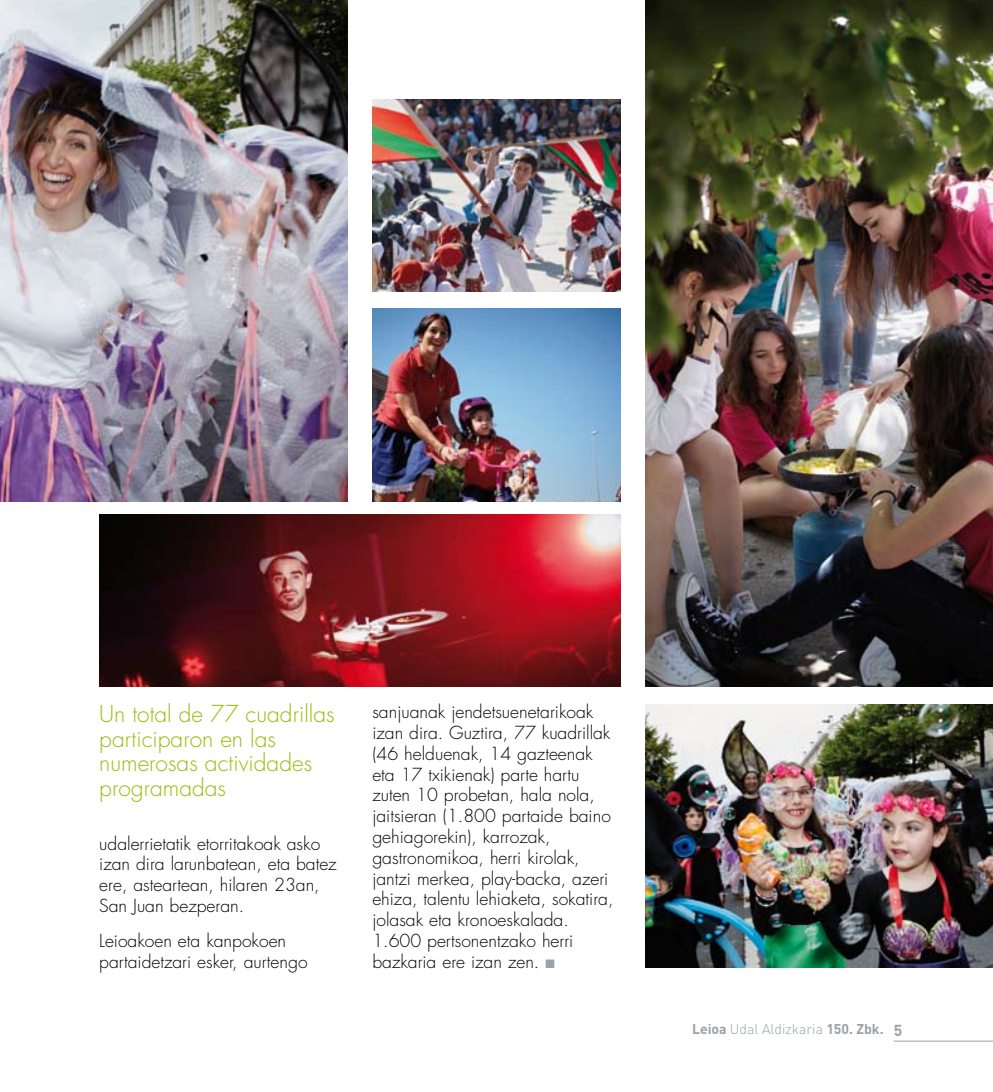
<style>
.page{position:relative;width:993px;height:1092px;background:#fff}
.page>*{position:absolute;margin:0;border:0;box-sizing:border-box;transform-origin:0 0}
.t1{font:300 22.75px/24.5px "Futura";color:#97be0d}
.t2{font:300 17.5px/20.8px "Futura";color:#000}
.t3{font:300 14px "DIN";color:#99a2a8}
.s1{color:#99a2a8}
.s2{font-weight:700}
.s3{font-weight:700;font-size:15.75px}
</style>
<div class="page">
<hr style="left:893px;top:1040px;width:99px;height:1px;background:#99a2a8">
<img style="left:0;top:0;width:347px;height:501px">
<img style="left:645px;top:0;width:347px;height:686px">
<img style="left:645px;top:704px;width:347px;height:263px">
<img style="left:372px;top:99px;width:248px;height:192px">
<img style="left:372px;top:309px;width:248px;height:192px">
<img style="left:99px;top:515px;width:521px;height:171px">
<h1 class="t1" style="left:99px;top:702px;width:237px">Un total de 77 cuadrillas participaron en las numerosas actividades programadas</h1>
<p class="t2" style="left:99px;top:833px;width:239px">udalerrietatik etorritakoak asko izan dira larunbatean, eta batez ere, asteartean, hilaren 23an,<br>San Juan bezperan.</p>
<p class="t2" style="left:99px;top:931px;width:210px">Leioakoen eta kanpokoen partaidetzari esker, aurtengo</p>
<p class="t2" style="left:372px;top:702px;width:242px">sanjuanak jendetsuenetarikoak izan dira. Guztira, 77 kuadrillak (46 helduenak, 14 gazteenak eta 17 txikienak) parte hartu zuten 10 probetan, hala nola, jaitsieran (1.800 partaide baino gehiagorekin), karrozak, gastronomikoa, herri kirolak, jantzi merkea, play-backa, azeri ehiza, talentu lehiaketa, sokatira, jolasak eta kronoeskalada.<br>1.600 pertsonentzako herri bazkaria ere izan zen. <span class="s1">■</span></p>
<p class="t3" style="left:691px;top:1020px;width:212px"><span class="s2">Leioa</span> Udal Aldizkaria <span class="s2">150. Zbk.</span> <span class="s3">5</span></p>
</div>
